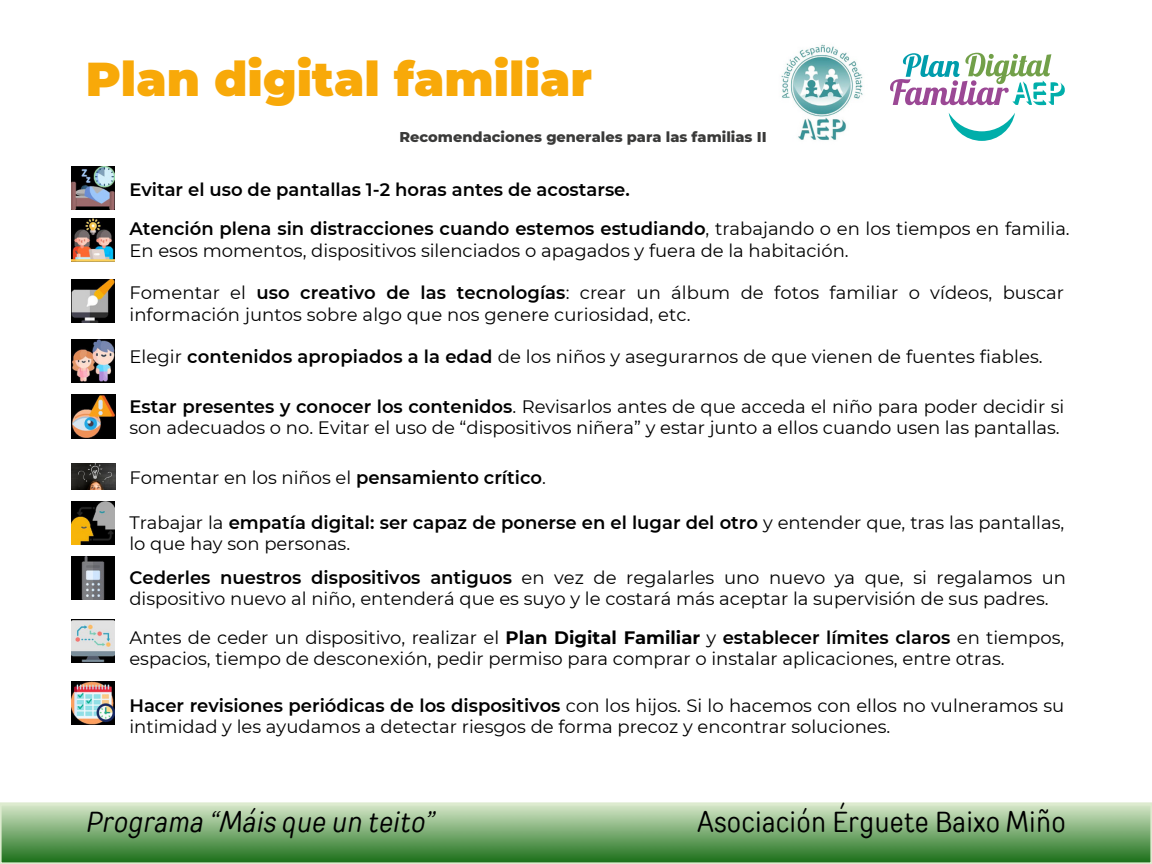
<style>
.page{position:relative;width:1152px;height:864px;background:#fff}
.page>*{position:absolute;margin:0;border:0;box-sizing:border-box;transform-origin:0 0}
.t1{font:900 47.4px "Montserrat";color:#f8a909}
.t2{font:28.8px "TT Rounds Condensed";letter-spacing:.01em;color:#000}
.t3{font:italic 28.8px "TT Rounds Condensed";letter-spacing:.01em;color:#000}
.t4{font:18px/21.3px "Montserrat";color:#000}
.t5{font:600 18px "Montserrat";color:#000}
.t6{font:800 14.55px "Montserrat";color:#3a3a39}
.s1{font-weight:600}
.s2{font-weight:700}
</style>
<div class="page">
<img style="left:781px;top:44px;width:82px;height:96px">
<svg style="left:890px;top:53px;width:175px;height:52px"></svg>
<svg style="left:949px;top:113px;width:66px;height:28px"></svg>
<img style="left:71px;top:167px;width:43px;height:42px">
<img style="left:72px;top:219px;width:43px;height:42px">
<img style="left:72px;top:280px;width:43px;height:42px">
<img style="left:71px;top:340px;width:43px;height:42px">
<img style="left:71px;top:395px;width:44px;height:44px">
<img style="left:71px;top:502px;width:43px;height:43px">
<img style="left:72px;top:557px;width:43px;height:42px">
<img style="left:72px;top:620px;width:43px;height:42px">
<img style="left:71px;top:682px;width:43px;height:43px">
<svg style="left:0;top:802px;width:1152px;height:62px;background:#80af78"></svg>
<img style="left:71px;top:464px;width:44px;height:26px">
<h4 class="t1" style="left:86px;top:50px;width:508px">Plan digital familiar</h4>
<p class="t6" style="left:399px;top:128px;width:369px">Recomendaciones generales para las familias II</p>
<h4 class="t5" style="left:129px;top:179px;width:502px">Evitar el uso de pantallas 1-2 horas antes de acostarse.</h4>
<p class="t4" style="left:129px;top:218px;width:942px"><span class="s1">Atención plena sin distracciones cuando estemos estudiando</span>, trabajando o en los tiempos en familia.<br>En esos momentos, dispositivos silenciados o apagados y fuera de la habitación.</p>
<h4 class="t4" style="left:129px;top:282px;width:936px">Fomentar el <span class="s1">uso creativo de las tecnologías</span>: crear un álbum de fotos familiar o vídeos, buscar información juntos sobre algo que nos genere curiosidad, etc.</h4>
<p class="t4" style="left:129px;top:346px;width:915px">Elegir <span class="s1">contenidos apropiados a la edad</span> de los niños y asegurarnos de que vienen de fuentes fiables.</p>
<p class="t4" style="left:129px;top:396px;width:936px"><span class="s1">Estar presentes y conocer los contenidos</span>. Revisarlos antes de que acceda el niño para poder decidir si son adecuados o no. Evitar el uso de “dispositivos niñera” y estar junto a ellos cuando usen las pantallas.</p>
<p class="t4" style="left:129px;top:467px;width:418px">Fomentar en los niños el <span class="s1">pensamiento crítico</span>.</p>
<h4 class="t4" style="left:129px;top:512px;width:936px">Trabajar la <span class="s1">empatía digital: ser capaz de ponerse en el lugar del otro</span> y entender que, tras las pantallas, lo que hay son personas.</h4>
<h4 class="t4" style="left:129px;top:567px;width:938px"><span class="s1">Cederles nuestros dispositivos antiguos</span> en vez de regalarles uno nuevo ya que, si regalamos un dispositivo nuevo al niño, entenderá que es suyo y le costará más aceptar la supervisión de sus padres.</h4>
<h4 class="t4" style="left:129px;top:627px;width:936px">Antes de ceder un dispositivo, realizar el <span class="s2">Plan Digital Familiar</span> y <span class="s1">establecer límites claros</span> en tiempos, espacios, tiempo de desconexión, pedir permiso para comprar o instalar aplicaciones, entre otras.</h4>
<p class="t4" style="left:129px;top:694px;width:936px"><span class="s1">Hacer revisiones periódicas de los dispositivos</span> con los hijos. Si lo hacemos con ellos no vulneramos su intimidad y les ayudamos a detectar riesgos de forma precoz y encontrar soluciones.</p>
<h4 class="t3" style="left:86px;top:805px;width:351px">Programa “Máis que un teito”</h4>
<h4 class="t2" style="left:698px;top:805px;width:370px">Asociación Érguete Baixo Miño</h4>
</div>
